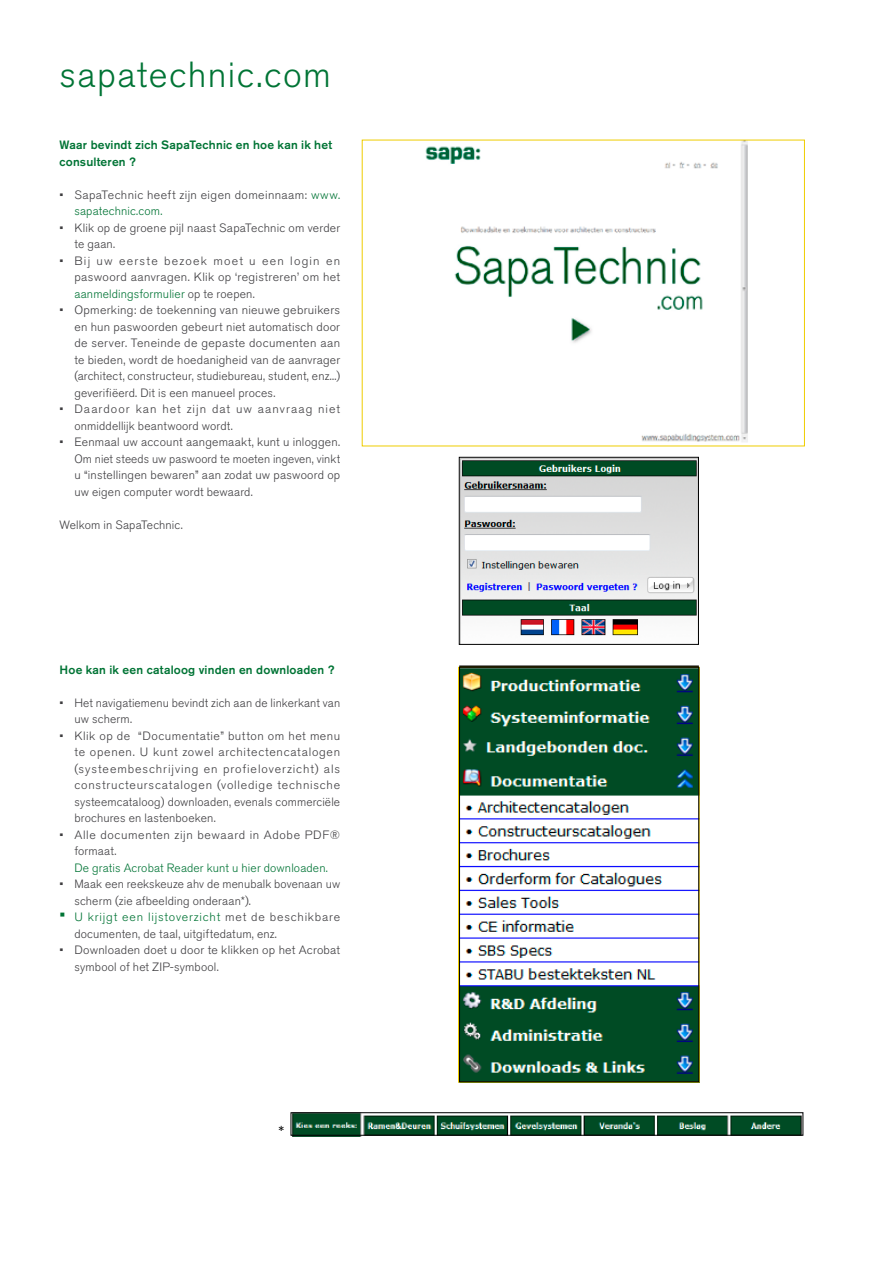
<style>
.page{position:relative;width:893px;height:1263px;background:#fff}
.page>*{position:absolute;margin:0;border:0;box-sizing:border-box;transform-origin:0 0}
.t1{font:300 36px "Akzidenz Grotesk Pro";letter-spacing:.04em;color:#007435}
.t2{font:300 18px "The Sans B W3";color:#000}
.t3{font:300 12px/16.5px "Akzidenz Grotesk Pro";letter-spacing:.015em;color:#3e3d40}
.t4{font:500 12px/16.5px "Akzidenz Grotesk Pro";letter-spacing:.015em;color:#007435}
.t5{font:300 12px/16.5px "Akzidenz Grotesk Pro";letter-spacing:.055em;color:#3e3d40}
.t6{font:300 12px/16.5px "Akzidenz Grotesk Pro";letter-spacing:.075em;color:#3e3d40}
.t7{font:300 12px/16.5px "Akzidenz Grotesk Pro";letter-spacing:.05em;color:#3e3d40}
.t8{font:300 12px "Akzidenz Grotesk Pro";letter-spacing:.01em;color:#007435}
.s1{color:#007435}
.s2{font-size:18px;color:#007435}
</style>
<div class="page">
<img style="left:292px;top:1113px;width:512px;height:23px">
<img style="left:461px;top:459px;width:236px;height:177px">
<div style="left:459px;top:457px;width:240px;height:188px;border:1px solid #000"></div>
<div style="left:291px;top:1112px;width:512px;height:23px;border:1px solid #000"></div>
<img style="left:395px;top:142px;width:410px;height:305px">
<img style="left:461px;top:669px;width:236px;height:411px">
<div style="left:459px;top:667px;width:240px;height:415px;border:1px solid #000"></div>
<h1 class="t1" style="left:60px;top:51px;width:273px">sapatechnic.com</h1>
<p class="t4" style="left:60px;top:137px;width:274px">Waar bevindt zich SapaTechnic en hoe kan ik het consulteren ?</p>
<p class="t3" style="left:74px;top:186px;width:267px;text-indent:-15px">• SapaTechnic heeft zijn eigen domeinnaam: <span class="s1">www. sapatechnic.com.</span></p>
<p class="t3" style="left:74px;top:219px;width:267px;text-indent:-15px">• Klik op de groene pijl naast SapaTechnic om verder te gaan.</p>
<p class="t3" style="left:74px;top:252px;width:267px;text-align:justify;text-indent:-15px">• Bij uw eerste bezoek moet u een login en paswoord aanvragen. Klik op ‘registreren’ om het <span class="s1">aanmeldingsformulier</span> op te roepen.</p>
<p class="t3" style="left:74px;top:302px;width:267px;text-align:justify;text-indent:-15px">• Opmerking: de toekenning van nieuwe gebruikers en hun paswoorden gebeurt niet automatisch door de server. Teneinde de gepaste documenten aan te bieden, wordt de hoedanigheid van de aanvrager (architect, constructeur, studiebureau, student, enz...) geverifiëerd. Dit is een manueel proces.</p>
<p class="t6" style="left:74px;top:401px;width:267px;text-indent:-15px">• Daardoor kan het zijn dat uw aanvraag niet onmiddellijk beantwoord wordt.</p>
<p class="t3" style="left:74px;top:434px;width:267px;text-align:justify;text-indent:-15px">• Eenmaal uw account aangemaakt, kunt u inloggen.<br>Om niet steeds uw paswoord te moeten ingeven, vinkt u “instellingen bewaren” aan zodat uw paswoord op uw eigen computer wordt bewaard.</p>
<p class="t3" style="left:60px;top:516px;width:125px">Welkom in SapaTechnic.</p>
<p class="t4" style="left:60px;top:661px;width:277px">Hoe kan ik een cataloog vinden en downloaden ?</p>
<p class="t3" style="left:74px;top:694px;width:267px;text-indent:-15px">• Het navigatiemenu bevindt zich aan de linkerkant van uw scherm.</p>
<p class="t3" style="left:74px;top:727px;width:267px;text-align:justify;text-indent:-15px">• Klik op de “Documentatie” button om het menu te openen. U kunt zowel architectencatalogen (systeembeschrijving en profieloverzicht) als constructeurscatalogen (volledige technische systeemcataloog) downloaden, evenals commerciële brochures en lastenboeken.</p>
<p class="t7" style="left:74px;top:826px;width:267px;text-indent:-15px">• Alle documenten zijn bewaard in Adobe PDF® formaat.</p>
<p class="t8" style="left:74px;top:860px;width:255px">De gratis Acrobat Reader kunt u hier downloaden.</p>
<p class="t3" style="left:74px;top:876px;width:267px;text-indent:-15px">• Maak een reekskeuze ahv de menubalk bovenaan uw scherm (zie afbeelding onderaan*).</p>
<p class="t5" style="left:74px;top:909px;width:267px;text-indent:-15px"><span class="s2">•</span> <span class="s1">U krijgt een lijstoverzicht</span> met de beschikbare documenten, de taal, uitgiftedatum, enz.</p>
<p class="t3" style="left:74px;top:942px;width:267px;text-indent:-15px">• Downloaden doet u door te klikken op het Acrobat symbool of het ZIP-symbool.</p>
<h2 class="t2" style="left:278px;top:1121px;width:8px">*</h2>
</div>
